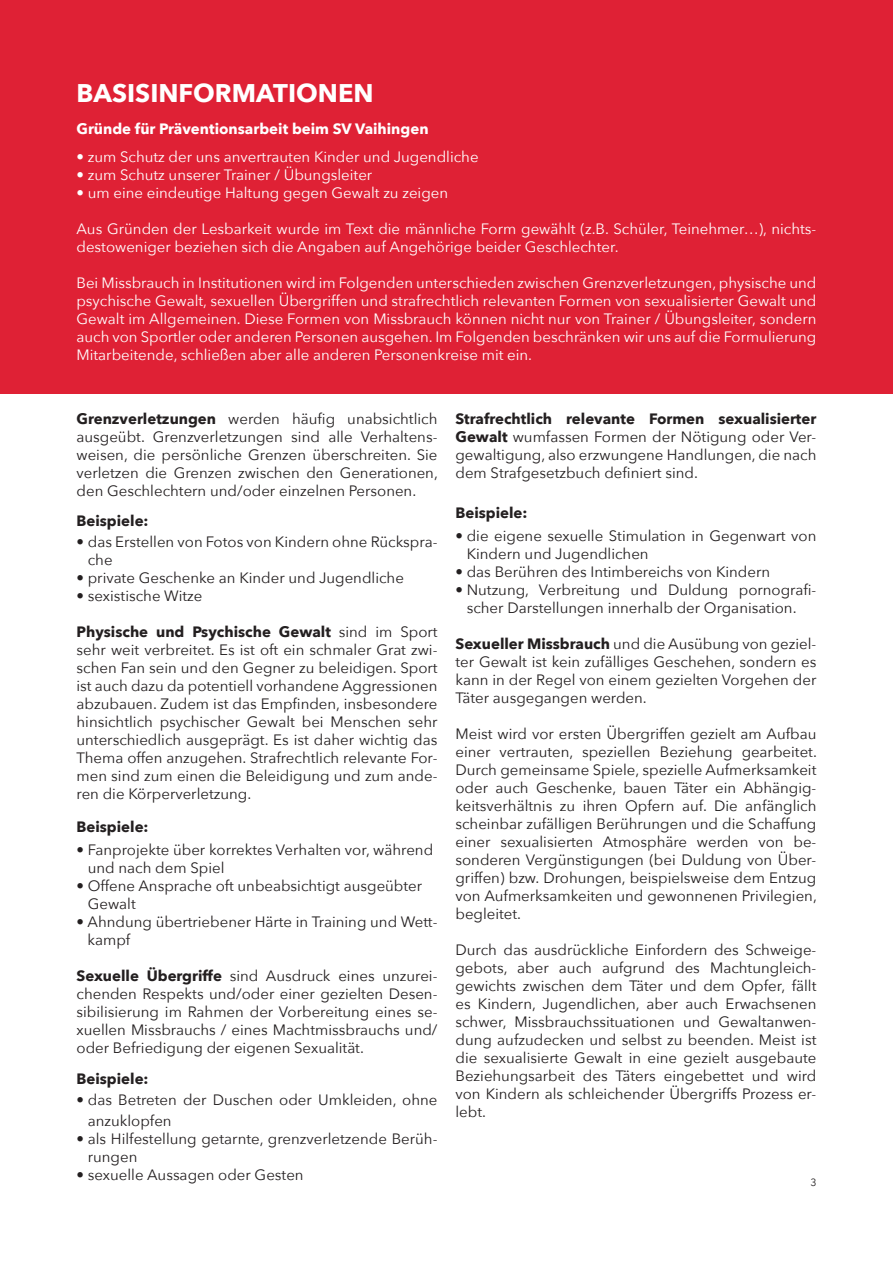
<style>
.page{position:relative;width:893px;height:1263px;background:#fff}
.page>*{position:absolute;margin:0;border:0;box-sizing:border-box;transform-origin:0 0}
.t1{font:700 25.5px "Avenir Next";color:#fff}
.t2{font:15px/18px "Avenir Next";color:#231f20;text-align:justify}
.t3{font:15px/18px "Avenir Next";color:#fff}
.t4{font:700 15px "Avenir Next";color:#fff}
.Absatzformat_1{font:700 15px "Avenir Next";color:#231f20}
.t5{font:10.5px "Avenir Next";color:#231f20}
.s1{font-weight:700}
</style>
<div class="page">
<div style="left:0;top:0;width:893px;height:393px;background:#df2135"></div>
<p class="t1" style="left:77px;top:71px;width:299px">BASISINFORMATIONEN</p>
<p class="t4" style="left:76px;top:116px;width:354px">Gründe für Präventionsarbeit beim SV Vaihingen</p>
<p class="t3" style="left:76px;top:147px;width:404px">• zum Schutz der uns anvertrauten Kinder und Jugendliche</p>
<p class="t3" style="left:76px;top:165px;width:297px">• zum Schutz unserer Trainer / Übungsleiter</p>
<p class="t3" style="left:76px;top:183px;width:373px">• um eine eindeutige Haltung gegen Gewalt zu zeigen</p>
<p class="t3" style="left:76px;top:219px;width:741px">Aus Gründen der Lesbarkeit wurde im Text die männliche Form gewählt (z.B. Schüler, Teinehmer…), nichts&shy;destoweniger beziehen sich die Angaben auf Angehörige beider Geschlechter.</p>
<p class="t3" style="left:76px;top:273px;width:741px;text-align:justify">Bei Missbrauch in Institutionen wird im Folgenden unterschieden zwischen Grenzverletzungen, physische und psychische Gewalt, sexuellen Übergriffen und strafrechtlich relevanten Formen von sexualisierter Gewalt und Gewalt im Allgemeinen. Diese Formen von Missbrauch können nicht nur von Trainer / Übungsleiter, sondern auch von Sportler oder anderen Personen ausgehen. Im Folgenden beschränken wir uns auf die Formulierung Mitarbeitende, schließen aber alle anderen Personenkreise mit ein.</p>
<p class="t2" style="left:77px;top:409px;width:363px"><span class="s1">Grenzverletzungen</span> werden häufig unabsichtlich ausgeübt. Grenzverletzungen sind alle Verhaltens&shy;weisen, die persönliche Grenzen überschreiten. Sie verletzen die Grenzen zwischen den Generationen, den Geschlechtern und/oder einzelnen Personen.</p>
<p class="Absatzformat_1" style="left:77px;top:508px;width:74px">Beispiele:</p>
<p class="t2" style="left:88px;top:532px;width:351px;text-indent:-11px">• das Erstellen von Fotos von Kindern ohne Rückspra&shy;che</p>
<p class="t2" style="left:77px;top:568px;width:329px">• private Geschenke an Kinder und Jugendliche</p>
<p class="t2" style="left:77px;top:586px;width:127px">• sexistische Witze</p>
<p class="t2" style="left:77px;top:622px;width:362px"><span class="s1">Physische und Psychische Gewalt</span> sind im Sport sehr weit verbreitet. Es ist oft ein schmaler Grat zwi&shy;schen Fan sein und den Gegner zu beleidigen. Sport ist auch dazu da potentiell vorhandene Aggressionen abzubauen. Zudem ist das Empfinden, insbesondere hinsichtlich psychischer Gewalt bei Menschen sehr unterschiedlich ausgeprägt. Es ist daher wichtig das Thema offen anzugehen. Strafrechtlich relevante For&shy;men sind zum einen die Beleidigung und zum ande&shy;ren die Körperverletzung.</p>
<p class="Absatzformat_1" style="left:77px;top:814px;width:74px">Beispiele:</p>
<p class="t2" style="left:88px;top:840px;width:347px;text-indent:-11px">• Fanprojekte über korrektes Verhalten vor, während und nach dem Spiel</p>
<p class="t2" style="left:88px;top:876px;width:336px;text-indent:-11px">• Offene Ansprache oft unbeabsichtigt ausgeübter<br>Gewalt</p>
<p class="t2" style="left:88px;top:912px;width:351px;text-indent:-11px">• Ahndung übertriebener Härte in Training und Wett&shy;kampf</p>
<p class="t2" style="left:77px;top:966px;width:362px"><span class="s1">Sexuelle Übergriffe</span> sind Ausdruck eines unzurei&shy;chenden Respekts und/oder einer gezielten Desen&shy;sibilisierung im Rahmen der Vorbereitung eines se&shy;xuellen Missbrauchs / eines Machtmissbrauchs und/ oder Befriedigung der eigenen Sexualität.</p>
<p class="Absatzformat_1" style="left:77px;top:1066px;width:74px">Beispiele:</p>
<p class="t2" style="left:88px;top:1089px;width:351px;line-height:21px;text-indent:-11px">• das Betreten der Duschen oder Umkleiden, ohne anzuklopfen</p>
<p class="t2" style="left:88px;top:1129px;width:351px;text-indent:-11px">• als Hilfestellung getarnte, grenzverletzende Berüh&shy;rungen</p>
<p class="t2" style="left:77px;top:1165px;width:229px">• sexuelle Aussagen oder Gesten</p>
<p class="t2" style="left:455px;top:409px;width:362px"><span class="s1">Strafrechtlich relevante Formen sexualisierter Gewalt</span> wumfassen Formen der Nötigung oder Ver&shy;gewaltigung, also erzwungene Handlungen, die nach dem Strafgesetzbuch definiert sind.</p>
<p class="Absatzformat_1" style="left:455px;top:500px;width:74px">Beispiele:</p>
<p class="t2" style="left:467px;top:526px;width:351px;text-indent:-11px">• die eigene sexuelle Stimulation in Gegenwart von<br>Kindern und Jugendlichen</p>
<p class="t2" style="left:455px;top:562px;width:316px">• das Berühren des Intimbereichs von Kindern</p>
<p class="t2" style="left:455px;top:580px;width:362px;text-align:center">• Nutzung, Verbreitung und Duldung pornografi&shy;scher Darstellungen innerhalb der Organisation.</p>
<p class="t2" style="left:455px;top:634px;width:362px"><span class="s1">Sexueller Missbrauch</span> und die Ausübung von geziel&shy;ter Gewalt ist kein zufälliges Geschehen, sondern es kann in der Regel von einem gezielten Vorgehen der Täter ausgegangen werden.</p>
<p class="t2" style="left:455px;top:724px;width:363px">Meist wird vor ersten Übergriffen gezielt am Aufbau einer vertrauten, speziellen Beziehung gearbeitet.<br>Durch gemeinsame Spiele, spezielle Aufmerksamkeit oder auch Geschenke, bauen Täter ein Abhängig&shy;keitsverhältnis zu ihren Opfern auf. Die anfänglich scheinbar zufälligen Berührungen und die Schaffung einer sexualisierten Atmosphäre werden von be&shy;sonderen Vergünstigungen (bei Duldung von Über&shy;griffen) bzw. Drohungen, beispielsweise dem Entzug von Aufmerksamkeiten und gewonnenen Privilegien, begleitet.</p>
<p class="t2" style="left:455px;top:940px;width:362px">Durch das ausdrückliche Einfordern des Schweige&shy;gebots, aber auch aufgrund des Machtungleich&shy;gewichts zwischen dem Täter und dem Opfer, fällt es Kindern, Jugendlichen, aber auch Erwachsenen schwer, Missbrauchssituationen und Gewaltanwen&shy;dung aufzudecken und selbst zu beenden. Meist ist die sexualisierte Gewalt in eine gezielt ausgebaute Beziehungsarbeit des Täters eingebettet und wird von Kindern als schleichender Übergriffs Prozess er&shy;lebt.</p>
<p class="t5" style="left:810px;top:1174px;width:8px">3</p>
</div>
